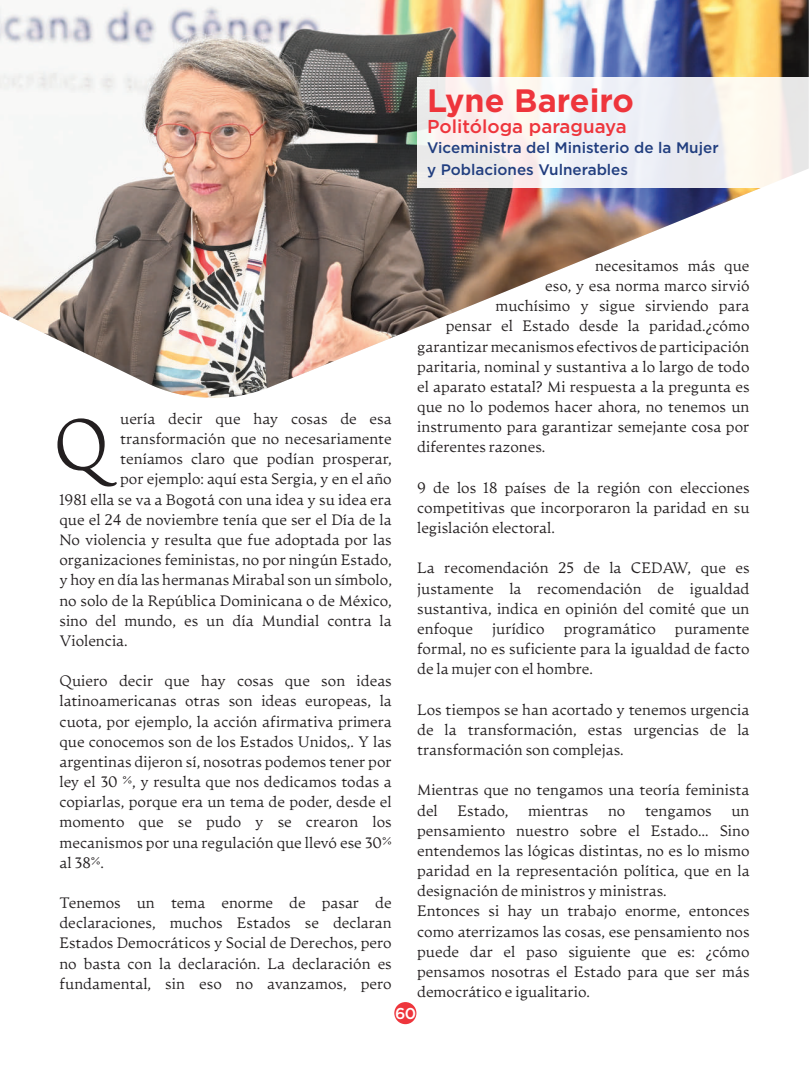
<style>
.page{position:relative;width:810px;height:1080px;background:#fff}
.page>*{position:absolute;margin:0;border:0;box-sizing:border-box;transform-origin:0 0}
.t1{font:700 32.38px "Gotham";color:#ee353c}
.t2{font:500 18.75px "Gotham";color:#ee353c}
.t3{font:500 15.75px "Gotham";color:#fff}
.t4{font:500 15.25px/21.6px "Gotham";color:#213e7f}
.t5{font:200 15px/20.1px "Artifex CF";color:#231f20;text-align:justify}
</style>
<div class="page">
<div style="left:394px;top:1002px;width:22px;height:22px;background:#ee353c;border-radius:50%"></div>
<svg style="left:57px;top:418px;width:60px;height:69px"></svg>
<img style="left:0;top:0;width:809px;height:398px">
<div style="left:417px;top:77px;width:393px;height:111px;background:linear-gradient(to right,#f3eff1,#f2f1f0)"></div>
<h1 class="t1" style="left:427px;top:79px;width:208px">Lyne Bareiro</h1>
<p class="t2" style="left:427px;top:114px;width:201px">Politóloga paraguaya</p>
<p class="t4" style="left:427px;top:137px;width:293px">Viceministra del Ministerio de la Mujer y Poblaciones Vulnerables</p>
<p class="t5" style="left:120px;top:409px;width:273px">uería decir que hay cosas de esa</p>
<p class="t5" style="left:120px;top:429px;width:273px">transformación que no necesariamente</p>
<p class="t5" style="left:120px;top:450px;width:273px">teníamos claro que podían prosperar,</p>
<p class="t5" style="left:120px;top:470px;width:273px">por ejemplo: aquí esta Sergia, y en el año</p>
<p class="t5" style="left:59px;top:490px;width:334px">1981 ella se va a Bogotá con una idea y su idea era</p>
<p class="t5" style="left:59px;top:510px;width:334px">que el 24 de noviembre tenía que ser el Día de la</p>
<p class="t5" style="left:59px;top:530px;width:334px">No violencia y resulta que fue adoptada por las</p>
<p class="t5" style="left:59px;top:551px;width:334px">organizaciones feministas, no por ningún Estado,</p>
<p class="t5" style="left:59px;top:571px;width:334px">y hoy en día las hermanas Mirabal son un símbolo,</p>
<p class="t5" style="left:59px;top:591px;width:334px">no solo de la República Dominicana o de México,</p>
<p class="t5" style="left:59px;top:611px;width:334px">sino del mundo, es un día Mundial contra la</p>
<p class="t5" style="left:59px;top:631px;width:70px">Violencia.</p>
<p class="t5" style="left:59px;top:672px;width:334px">Quiero decir que hay cosas que son ideas latinoamericanas otras son ideas europeas, la cuota, por ejemplo, la acción afirmativa primera que conocemos son de los Estados Unidos,. Y las argentinas dijeron sí, nosotras podemos tener por ley el 30 %, y resulta que nos dedicamos todas a copiarlas, porque era un tema de poder, desde el momento que se pudo y se crearon los mecanismos por una regulación que llevó ese 30% al 38%.</p>
<p class="t5" style="left:59px;top:893px;width:334px">Tenemos un tema enorme de pasar de declaraciones, muchos Estados se declaran Estados Democráticos y Social de Derechos, pero no basta con la declaración. La declaración es fundamental, sin eso no avanzamos, pero</p>
<p class="t5" style="left:595px;top:256px;width:156px">necesitamos más que</p>
<p class="t5" style="left:545px;top:276px;width:206px">eso, y esa norma marco sirvió</p>
<p class="t5" style="left:496px;top:297px;width:255px">muchísimo y sigue sirviendo para</p>
<p class="t5" style="left:446px;top:317px;width:305px">pensar el Estado desde la paridad.¿cómo</p>
<p class="t5" style="left:417px;top:337px;width:334px">garantizar mecanismos efectivos de participación</p>
<p class="t5" style="left:417px;top:357px;width:334px">paritaria, nominal y sustantiva a lo largo de todo</p>
<p class="t5" style="left:417px;top:377px;width:334px">el aparato estatal? Mi respuesta a la pregunta es</p>
<p class="t5" style="left:417px;top:397px;width:334px">que no lo podemos hacer ahora, no tenemos un</p>
<p class="t5" style="left:417px;top:418px;width:334px">instrumento para garantizar semejante cosa por</p>
<p class="t5" style="left:417px;top:438px;width:130px">diferentes razones.</p>
<p class="t5" style="left:417px;top:478px;width:334px">9 de los 18 países de la región con elecciones competitivas que incorporaron la paridad en su legislación electoral.</p>
<p class="t5" style="left:417px;top:559px;width:334px">La recomendación 25 de la CEDAW, que es justamente la recomendación de igualdad sustantiva, indica en opinión del comité que un enfoque</p>
<p class="t5" style="left:492px;top:619px;width:54px">jurídico</p>
<p class="t5" style="left:564px;top:619px;width:94px">programático</p>
<p class="t5" style="left:417px;top:619px;width:334px;text-indent:258px">puramente formal, no es suficiente para la igualdad de facto de la mujer con el hombre.</p>
<p class="t5" style="left:417px;top:700px;width:334px">Los tiempos se han acortado y tenemos urgencia de la transformación, estas urgencias de la transformación son complejas.</p>
<p class="t5" style="left:417px;top:781px;width:334px">Mientras que no tengamos una teoría feminista del</p>
<p class="t5" style="left:458px;top:801px;width:52px">Estado,</p>
<p class="t5" style="left:528px;top:801px;width:62px">mientras</p>
<p class="t5" style="left:608px;top:801px;width:19px">no</p>
<p class="t5" style="left:645px;top:801px;width:68px">tengamos</p>
<p class="t5" style="left:417px;top:801px;width:334px;text-align:left;text-indent:314px">un pensamiento nuestro sobre el Estado… Sino entendemos las lógicas distintas, no es lo mismo paridad en la representación política, que en la designación de ministros y ministras.<br>Entonces si hay un trabajo enorme, entonces como aterrizamos las cosas, ese pensamiento nos puede dar el paso siguiente que es: ¿cómo pensamos nosotras el Estado para que ser más democrático e igualitario.</p>
<p class="t3" style="left:395px;top:1003px;width:23px">60</p>
</div>
